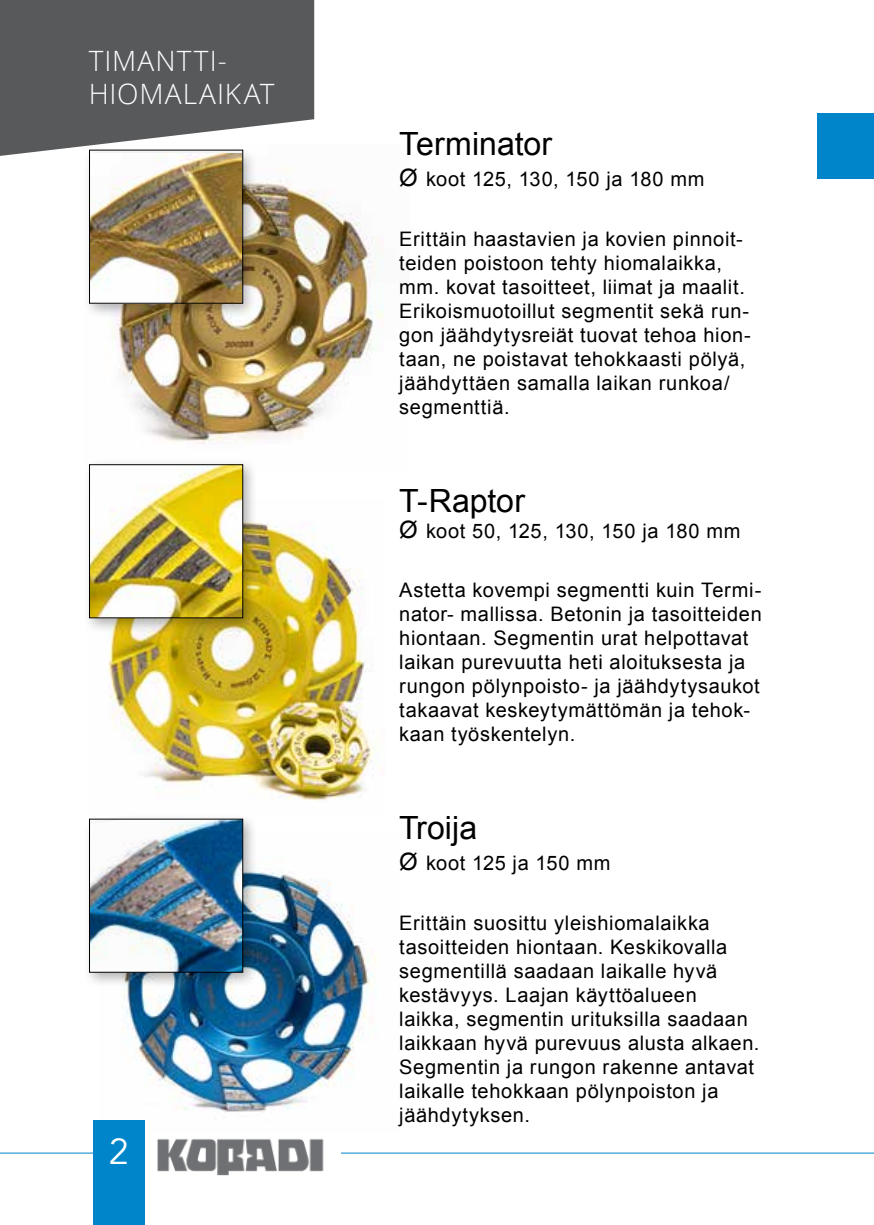
<style>
.page{position:relative;width:874px;height:1225px;background:#fff}
.page>*{position:absolute;margin:0;border:0;box-sizing:border-box;transform-origin:0 0}
.t1{font:36px "Avenir";color:#fff}
.t2{font:32px "Arial";color:#000}
.t3{font:300 28px/33.6px "Open Sans";letter-spacing:.04em;color:#fff}
.t4{font:20px/24px "Arial";letter-spacing:.03em;color:#000}
.s1{font-size:24px}
</style>
<div class="page">
<svg style="left:0;top:1152px;width:873px;height:73px"></svg>
<div style="left:142px;top:1134px;width:198px;height:91px;background:#fff"></div>
<img style="left:157px;top:1138px;width:167px;height:38px">
<img style="left:108px;top:522px;width:274px;height:279px">
<img style="left:112px;top:167px;width:272px;height:277px">
<div style="left:83px;top:144px;width:176px;height:175px;background:#000;opacity:.3"></div>
<img style="left:91px;top:156px;width:150px;height:145px">
<div style="left:89px;top:150px;width:154px;height:153px;border:1px solid #000"></div>
<div style="left:83px;top:458px;width:176px;height:176px;background:#000;opacity:.3"></div>
<img style="left:91px;top:466px;width:150px;height:150px">
<div style="left:89px;top:464px;width:154px;height:154px;border:1px solid #000"></div>
<img style="left:122px;top:871px;width:255px;height:241px">
<div style="left:83px;top:812px;width:176px;height:176px;background:#000;opacity:.3"></div>
<img style="left:91px;top:821px;width:150px;height:149px">
<div style="left:89px;top:819px;width:154px;height:153px;border:1px solid #000"></div>
<svg style="left:0;top:0;width:314px;height:156px;background:#6a6b6d"></svg>
<div style="left:94px;top:1120px;width:51px;height:105px;background:#0085ca"></div>
<div style="left:816px;top:113px;width:57px;height:66px;background:#0085ca"></div>
<h3 class="t3" style="left:89px;top:43px;width:187px">TIMANTTI-<br>HIOMALAIKAT</h3>
<h1 class="t1" style="left:109px;top:1129px;width:22px">2</h1>
<h2 class="t2" style="left:399px;top:123px;width:154px">Terminator</h2>
<p class="t4" style="left:399px;top:168px;width:306px"><span class="s1">Ø</span> koot 125, 130, 150 ja 180 mm</p>
<p class="t4" style="left:399px;top:227px;width:353px">Erittäin haastavien ja kovien pinnoit&shy;teiden poistoon tehty hiomalaikka, mm. kovat tasoitteet, liimat ja maalit.<br>Erikoismuotoillut segmentit sekä run&shy;gon jäähdytysreiät tuovat tehoa hion&shy;taan, ne poistavat tehokkaasti pölyä, jäähdyttäen samalla laikan runkoa/ segmenttiä.</p>
<h2 class="t2" style="left:399px;top:479px;width:127px">T-Raptor</h2>
<p class="t4" style="left:399px;top:519px;width:342px"><span class="s1">Ø</span> koot 50, 125, 130, 150 ja 180 mm</p>
<p class="t4" style="left:399px;top:578px;width:364px">Astetta kovempi segmentti kuin Termi&shy;nator- mallissa. Betonin ja tasoitteiden hiontaan. Segmentin urat helpottavat laikan purevuutta heti aloituksesta ja rungon pölynpoisto- ja jäähdytysaukot takaavat keskeytymättömän ja tehok&shy;kaan työskentelyn.</p>
<h2 class="t2" style="left:399px;top:806px;width:79px">Troija</h2>
<p class="t4" style="left:399px;top:851px;width:212px"><span class="s1">Ø</span> koot 125 ja 150 mm</p>
<p class="t4" style="left:399px;top:911px;width:361px">Erittäin suosittu yleishiomalaikka tasoitteiden hiontaan. Keskikovalla segmentillä saadaan laikalle hyvä kestävyys. Laajan käyttöalueen laikka, segmentin urituksilla saadaan laikkaan hyvä purevuus alusta alkaen.<br>Segmentin ja rungon rakenne antavat laikalle tehokkaan pölynpoiston ja jäähdytyksen.</p>
</div>
